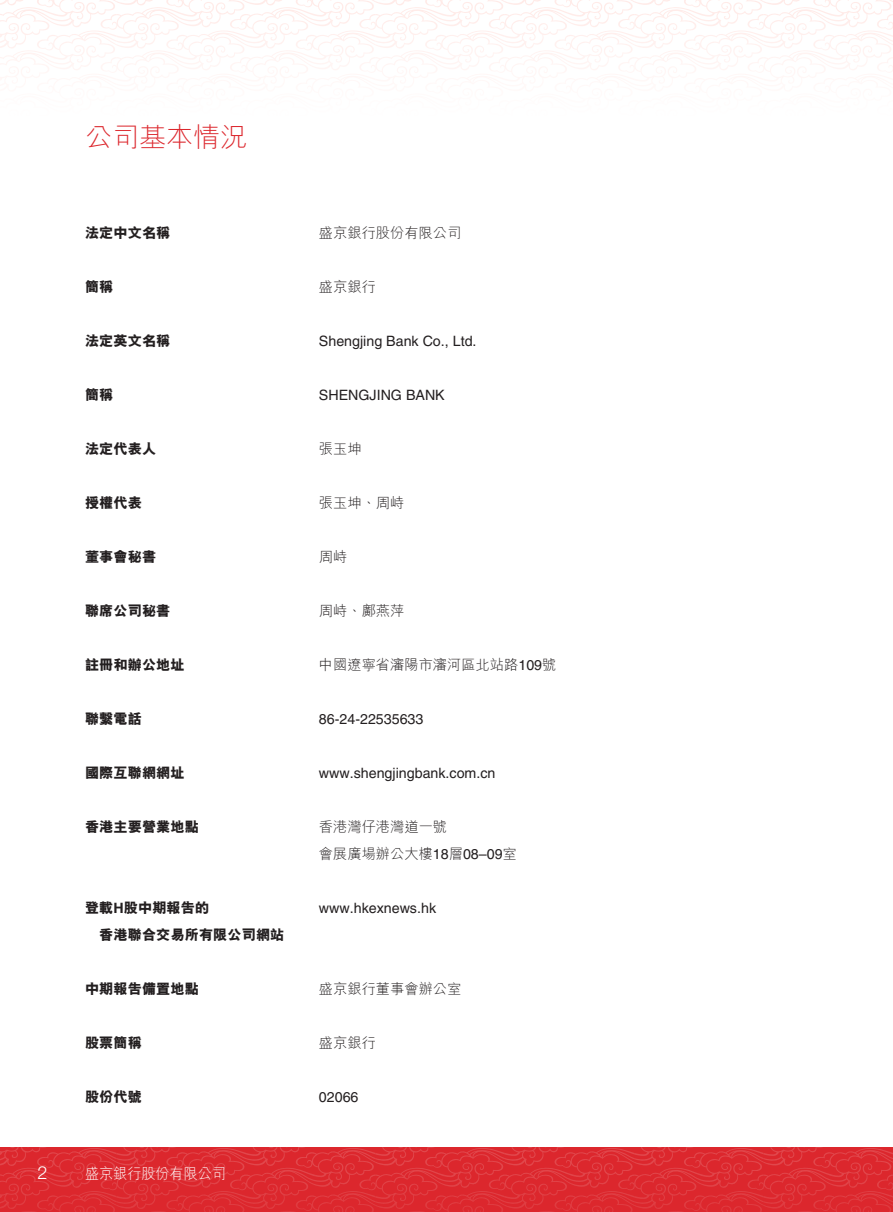
<style>
.page{position:relative;width:893px;height:1212px;background:#fff}
.page>*{position:absolute;margin:0;border:0;box-sizing:border-box;transform-origin:0 0}
.t1{font:300 27px "M Hei HK";color:#dc272d}
.t2{font:300 18px "Helvetica Neue LT Std";color:#fff}
.t3{font:300 15px "M Hei HK";color:#fff;scale:.94 1}
.t4{font:800 14.25px/27px "M Hei HK";color:#231f20}
.t5{font:14.25px "Helvetica LT Std";color:#231f20}
.t6{font:300 14.25px/27px "M Hei HK";color:#231f20}
.s1{font-family:"Helvetica LT Std";font-weight:400}
.s2{font-family:"Helvetica LT Std";font-weight:700}
</style>
<div class="page">
<svg style="left:0;top:0;width:893px;height:71px"></svg>
<svg style="left:0;top:1147px;width:893px;height:65px;background:#dc2c32"></svg>
<h1 class="t1" style="left:85px;top:124px;width:163px">公司基本情況</h1>
<p class="t4" style="left:85px;top:219px;width:87px">法定中文名稱</p>
<p class="t6" style="left:319px;top:219px;width:144px">盛京銀行股份有限公司</p>
<p class="t4" style="left:85px;top:273px;width:30px">簡稱</p>
<p class="t6" style="left:319px;top:273px;width:58px">盛京銀行</p>
<p class="t4" style="left:85px;top:327px;width:87px">法定英文名稱</p>
<p class="t5" style="left:319px;top:333px;width:159px">Shengjing Bank Co., Ltd.</p>
<p class="t4" style="left:85px;top:381px;width:30px">簡稱</p>
<p class="t5" style="left:319px;top:387px;width:127px">SHENGJING BANK</p>
<p class="t4" style="left:85px;top:435px;width:73px">法定代表人</p>
<p class="t6" style="left:319px;top:435px;width:44px">張玉坤</p>
<p class="t4" style="left:85px;top:489px;width:58px">授權代表</p>
<p class="t6" style="left:319px;top:489px;width:87px">張玉坤、周峙</p>
<p class="t4" style="left:85px;top:543px;width:73px">董事會秘書</p>
<p class="t6" style="left:319px;top:543px;width:30px">周峙</p>
<p class="t4" style="left:85px;top:597px;width:87px">聯席公司秘書</p>
<p class="t6" style="left:319px;top:597px;width:87px">周峙、鄺燕萍</p>
<p class="t4" style="left:85px;top:651px;width:101px">註冊和辦公地址</p>
<p class="t6" style="left:319px;top:651px;width:239px">中國遼寧省瀋陽市瀋河區北站路<span class="s1">109</span>號</p>
<p class="t4" style="left:85px;top:705px;width:58px">聯繫電話</p>
<p class="t5" style="left:319px;top:710px;width:106px">86-24-22535633</p>
<p class="t4" style="left:85px;top:759px;width:101px">國際互聯網網址</p>
<p class="t5" style="left:319px;top:764px;width:178px">www.shengjingbank.com.cn</p>
<p class="t4" style="left:85px;top:813px;width:115px">香港主要營業地點</p>
<p class="t6" style="left:319px;top:813px;width:199px">香港灣仔港灣道一號<br>會展廣場辦公大樓<span class="s1">18</span>層<span class="s1">08–09</span>室</p>
<p class="t4" style="left:99px;top:894px;width:187px;text-indent:-14px">登載<span class="s2">H</span>股中期報告的<br>香港聯合交易所有限公司網站</p>
<p class="t5" style="left:319px;top:899px;width:119px">www.hkexnews.hk</p>
<p class="t4" style="left:85px;top:975px;width:115px">中期報告備置地點</p>
<p class="t6" style="left:319px;top:975px;width:144px">盛京銀行董事會辦公室</p>
<p class="t4" style="left:85px;top:1029px;width:58px">股票簡稱</p>
<p class="t6" style="left:319px;top:1029px;width:58px">盛京銀行</p>
<p class="t4" style="left:85px;top:1083px;width:58px">股份代號</p>
<p class="t5" style="left:319px;top:1088px;width:41px">02066</p>
<p class="t2" style="left:38px;top:1162px;width:12px">2</p>
<p class="t3" style="left:85px;top:1165px;width:151px">盛京銀行股份有限公司</p>
</div>
